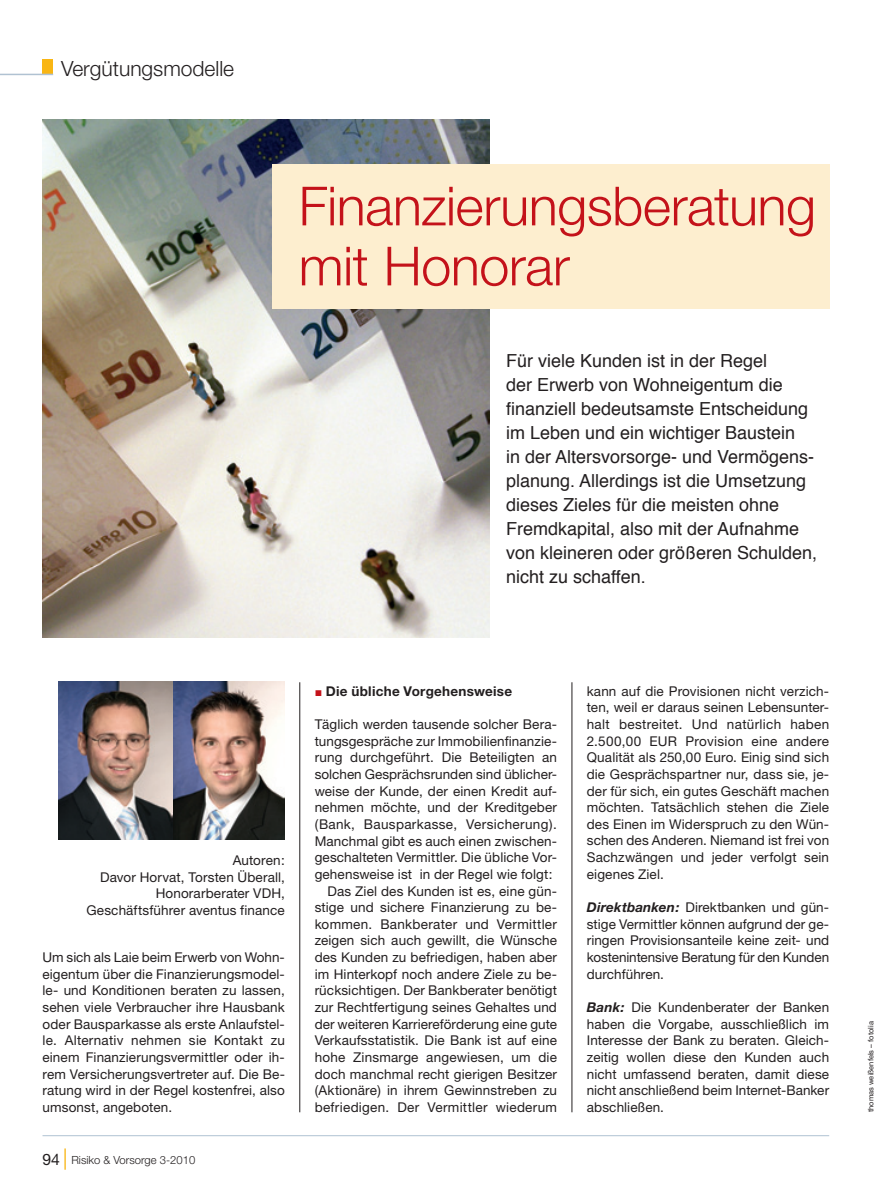
<style>
.page{position:relative;width:893px;height:1191px;background:#fff}
.page>*{position:absolute;margin:0;border:0;box-sizing:border-box;transform-origin:0 0}
.t1{font:300 54px/60px "Helvetica Neue";letter-spacing:-.01em;color:#c4121a}
.t2{font:300 21px "Helvetica Neue";color:#231f20}
.t3{font:18px/24px "Helvetica";color:#231f20}
.t4{font:13.5px/16.6px "Helvetica Neue";letter-spacing:.01em;color:#231f20;text-align:justify}
.t5{font:700 13.5px "Helvetica Neue";letter-spacing:.02em;color:#231f20}
.t6{font:300 11.25px "Helvetica Neue";color:#231f20}
.t7{font:7.5px "Helvetica Neue";color:#231f20}
.s1{font-weight:400;font-size:15.75px}
.s2{font-family:"BB Sonderzeichen";font-weight:400;color:#c4121a}
.s3{font-weight:700;font-style:italic}
</style>
<div class="page">
<hr style="left:43px;top:1135px;width:786px;height:1px;background:#b0c2d2">
<hr style="left:64px;top:1148px;width:2px;height:21px;background:#f9b614">
<img style="left:43px;top:119px;width:446px;height:519px">
<div style="left:43px;top:60px;width:10px;height:14px;background:#f9b614"></div>
<hr style="left:0;top:74px;width:53px;height:1px;background:#b0c2d2">
<hr style="left:299px;top:682px;width:1px;height:430px;background:#231f20">
<hr style="left:572px;top:682px;width:1px;height:430px;background:#231f20">
<img style="left:172px;top:681px;width:113px;height:159px">
<img style="left:59px;top:681px;width:113px;height:159px">
<div style="left:272px;top:164px;width:557px;height:144px;background:#fdeecf"></div>
<h2 class="t2" style="left:61px;top:61px;width:175px">Vergütungsmodelle</h2>
<h1 class="t1" style="left:299px;top:181px;width:519px">Finanzierungsberatung mit Honorar</h1>
<p class="t3" style="left:506px;top:350px;width:313px">Für viele Kunden ist in der Regel<br>der Erwerb von Wohneigentum die finanziell bedeutsamste Entscheidung im Leben und ein wichtiger Baustein<br>in der Altersvorsorge- und Vermögens&shy;planung. Allerdings ist die Umsetzung dieses Zieles für die meisten ohne Fremdkapital, also mit der Aufnahme von kleineren oder größeren Schulden, nicht zu schaffen.</p>
<p class="t4" style="left:86px;top:853px;width:200px;text-align:right">Autoren:<br>Davor Horvat, Torsten Überall,<br>Honorarberater VDH,<br>Geschäftsführer aventus finance</p>
<p class="t4" style="left:43px;top:950px;width:244px">Um sich als Laie beim Erwerb von Wohn&shy;eigentum über die Finanzierungsmodel&shy;le- und Konditionen beraten zu lassen, sehen viele Verbraucher ihre Hausbank oder Bausparkasse als erste Anlaufstel&shy;le. Alternativ nehmen sie Kontakt zu einem Fi nan zie rungsvermittler oder ih&shy;rem Versicherungsvertreter auf. Die Be&shy;ratung wird in der Regel kostenfrei, also umsonst, angeboten.</p>
<p class="t6" style="left:43px;top:1155px;width:154px"><span class="s1">94</span> Risiko &amp; Vorsorge 3-2010</p>
<p class="t5" style="left:315px;top:686px;width:199px"><span class="s2">J</span> Die übliche Vorgehensweise</p>
<p class="t4" style="left:315px;top:717px;width:244px">Täglich werden tausende solcher Bera-</p>
<p class="t4" style="left:315px;top:734px;width:244px">tungsgespräche zur Immobilienfinanzie-</p>
<p class="t4" style="left:315px;top:750px;width:244px">rung durchgeführt. Die Beteiligten an</p>
<p class="t4" style="left:315px;top:767px;width:244px">solchen Gesprächsrunden sind üblicher-</p>
<p class="t4" style="left:315px;top:784px;width:244px">weise der Kunde, der einen Kredit auf-</p>
<p class="t4" style="left:315px;top:800px;width:244px">nehmen möchte, und der Kreditgeber</p>
<p class="t4" style="left:315px;top:817px;width:244px">(Bank, Bausparkasse, Versicherung).</p>
<p class="t4" style="left:315px;top:833px;width:244px">Manchmal gibt es auch einen zwischen-</p>
<p class="t4" style="left:315px;top:850px;width:244px">geschalteten Vermittler. Die übliche Vor-</p>
<p class="t4" style="left:315px;top:867px;width:239px">gehensweise ist in der Regel wie folgt:</p>
<p class="t4" style="left:327px;top:883px;width:231px">Das Ziel des Kunden ist es, eine gün-</p>
<p class="t4" style="left:315px;top:900px;width:244px">stige und sichere Finanzierung zu be-</p>
<p class="t4" style="left:315px;top:917px;width:244px">kommen. Bankberater und Vermittler</p>
<p class="t4" style="left:315px;top:933px;width:244px">zeigen sich auch gewillt, die Wünsche</p>
<p class="t4" style="left:315px;top:950px;width:244px">des Kunden zu befriedigen, haben aber</p>
<p class="t4" style="left:315px;top:967px;width:244px">im Hinterkopf noch andere Ziele zu be-</p>
<p class="t4" style="left:315px;top:983px;width:244px">rücksichtigen. Der Bankberater benötigt</p>
<p class="t4" style="left:315px;top:1000px;width:244px">zur Rechtfertigung seines Gehaltes und</p>
<p class="t4" style="left:315px;top:1017px;width:244px">der weiteren Karriereförderung eine gute</p>
<p class="t4" style="left:315px;top:1033px;width:244px">Verkaufsstatistik. Die Bank ist auf eine</p>
<p class="t4" style="left:315px;top:1050px;width:244px">hohe Zinsmarge angewiesen, um die</p>
<p class="t4" style="left:315px;top:1066px;width:244px">doch manchmal recht gierigen Besitzer</p>
<p class="t4" style="left:315px;top:1083px;width:244px">(Aktionäre) in ihrem Gewinnstreben zu</p>
<p class="t4" style="left:315px;top:1100px;width:244px">befriedigen. Der Vermittler wiederum</p>
<p class="t4" style="left:587px;top:684px;width:244px">kann auf die Provisionen nicht verzich&shy;ten, weil er daraus seinen Lebensunter&shy;halt bestreitet. Und natürlich haben 2.500,00 EUR Provision eine andere Qualität als 250,00 Euro. Einig sind sich die Gesprächspartner nur, dass sie, je&shy;der für sich, ein gutes Geschäft machen möchten. Tatsächlich stehen die Ziele des Einen im Widerspruch zu den Wün&shy;schen des Anderen. Niemand ist frei von Sachzwängen und jeder verfolgt sein eigenes Ziel.</p>
<p class="t4" style="left:587px;top:900px;width:244px"><span class="s3">Direktbanken:</span> Direktbanken und gün&shy;stige Vermittler können aufgrund der ge&shy;ringen Provisionsanteile keine zeit- und kostenintensive Beratung für den Kunden durchführen.</p>
<p class="t4" style="left:587px;top:1000px;width:244px"><span class="s3">Bank:</span> Die Kundenberater der Banken haben die Vorgabe, ausschließlich im Interesse der Bank zu beraten. Gleich&shy;zeitig wollen diese den Kunden auch nicht umfassend beraten, damit diese nicht anschließend beim Internet-Banker abschließen.</p>
<p class="t7" style="left:868px;top:1112px;width:92px;rotate:-90deg">thomas weißenfels – fotolia</p>
</div>
